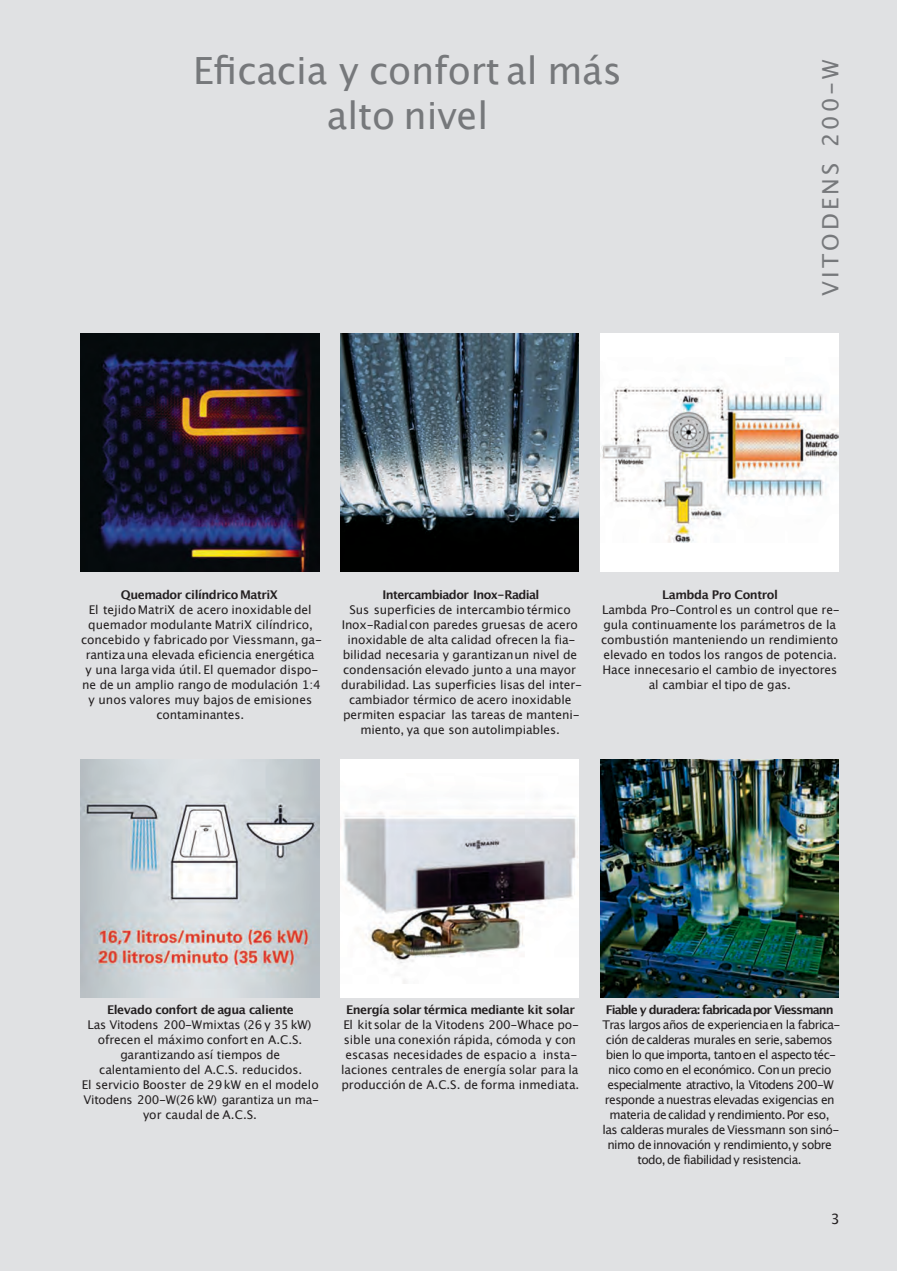
<style>
.page{position:relative;width:897px;height:1271px;background:#fff}
.page>*{position:absolute;margin:0;border:0;box-sizing:border-box;transform-origin:0 0}
.t1{font:37.5px/45px "Lucida Grande";letter-spacing:-.005em;color:#76787b;text-align:center}
.t2{font:22.5px "Lucida Grande";letter-spacing:.145em;color:#76787b}
.t3{font:14.25px "Lucida Grande";color:#231f20}
.t4{font:12px/15px "Lucida Grande";letter-spacing:-.01em;color:#231f20;text-align:center}
.t5{font:12px/15px "Lucida Grande";letter-spacing:-.05em;color:#231f20;text-align:center}
.t6{font:700 12px "Lucida Grande";letter-spacing:-.04em;color:#231f20}
.t7{font:700 12px "Lucida Grande";letter-spacing:-.08em;color:#231f20}
</style>
<div class="page">
<div style="left:4px;top:0;width:892px;height:1271px;background:#e0e1e3"></div>
<hr style="left:0;top:0;width:4px;height:1271px;background:#e0e1e3">
<img style="left:81px;top:334px;width:238px;height:238px">
<img style="left:81px;top:759px;width:238px;height:238px">
<div style="left:600px;top:334px;width:238px;height:238px;background:#fff"></div>
<img style="left:600px;top:386px;width:238px;height:157px">
<img style="left:600px;top:759px;width:238px;height:238px">
<img style="left:340px;top:334px;width:238px;height:238px">
<div style="left:340px;top:759px;width:238px;height:238px;background:#fff"></div>
<img style="left:340px;top:812px;width:238px;height:172px">
<h1 class="t1" style="left:193px;top:51px;width:430px">Eficacia y confort al más alto nivel</h1>
<h2 class="t2" style="left:820px;top:296px;width:238px;rotate:-90deg">VITODENS 200-W</h2>
<p class="t6" style="left:121px;top:589px;width:158px">Quemador cilíndrico MatriX</p>
<p class="t4" style="left:81px;top:603px;width:242px">El tejido MatriX de acero inoxidable del quemador modulante MatriX cilíndrico, concebido y fabricado por Viessmann, ga&shy;rantizauna elevada eficiencia energética<br>y una larga vida útil. El quemador dispo&shy;ne de un amplio rango de modulación 1:4 y unos valores muy bajos de emisiones contaminantes.</p>
<p class="t6" style="left:382px;top:589px;width:158px">Intercambiador Inox-Radial</p>
<p class="t4" style="left:341px;top:603px;width:242px">Sus superficies de intercambio térmico Inox-Radialcon paredes gruesas de acero inoxidable de alta calidad ofrecen la fia&shy;bilidad necesaria y garantizanun nivel de condensación elevado junto a una mayor durabilidad. Las superficies lisas del inter&shy;cambiador térmico de acero inoxidable permiten espaciar las tareas de manteni&shy;miento, ya que son autolimpiables.</p>
<p class="t6" style="left:662px;top:589px;width:117px">Lambda Pro Control</p>
<p class="t4" style="left:601px;top:603px;width:240px">Lambda Pro-Control es un control que re&shy;gula continuamente los parámetros de la combustión manteniendo un rendimiento elevado en todos los rangos de potencia.<br>Hace innecesario el cambio de inyectores al cambiar el tipo de gas.</p>
<p class="t6" style="left:107px;top:1005px;width:188px">Elevado confort de agua caliente</p>
<p class="t4" style="left:82px;top:1018px;width:239px">Las Vitodens 200-Wmixtas (26 y 35 kW) ofrecen el máximo confort en A.C.S. garantizando así tiempos de calentamiento del A.C.S. reducidos.<br>El servicio Booster de 29kW en el modelo Vitodens 200-W(26 kW) garantiza un ma&shy;yor caudal de A.C.S.</p>
<p class="t6" style="left:346px;top:1005px;width:230px">Energía solar térmica mediante kit solar</p>
<p class="t4" style="left:341px;top:1018px;width:239px">El kitsolar de la Vitodens 200-Whace po&shy;sible una conexión rápida, cómoda y con escasas necesidades de espacio a insta&shy;laciones centrales de energía solar para la producción de A.C.S. de forma inmediata.</p>
<p class="t7" style="left:605px;top:1005px;width:229px">Fiable y duradera: fabricadapor Viessmann</p>
<p class="t5" style="left:602px;top:1018px;width:239px">Tras largos años de experienciaen la fabrica&shy;ción de calderas murales en serie,sabemos bien lo que importa, tantoen el aspecto téc&shy;nico como en el económico. Con un precio especialmente atractivo, la Vitodens 200-W responde a nuestras elevadas exigencias en materia de calidad y rendimiento.Por eso,<br>las calderas murales de Viessmann son sinó&shy;nimo de innovación y rendimiento,y sobre todo, de fiabilidad y resistencia.</p>
<p class="t3" style="left:830px;top:1213px;width:11px">3</p>
</div>
